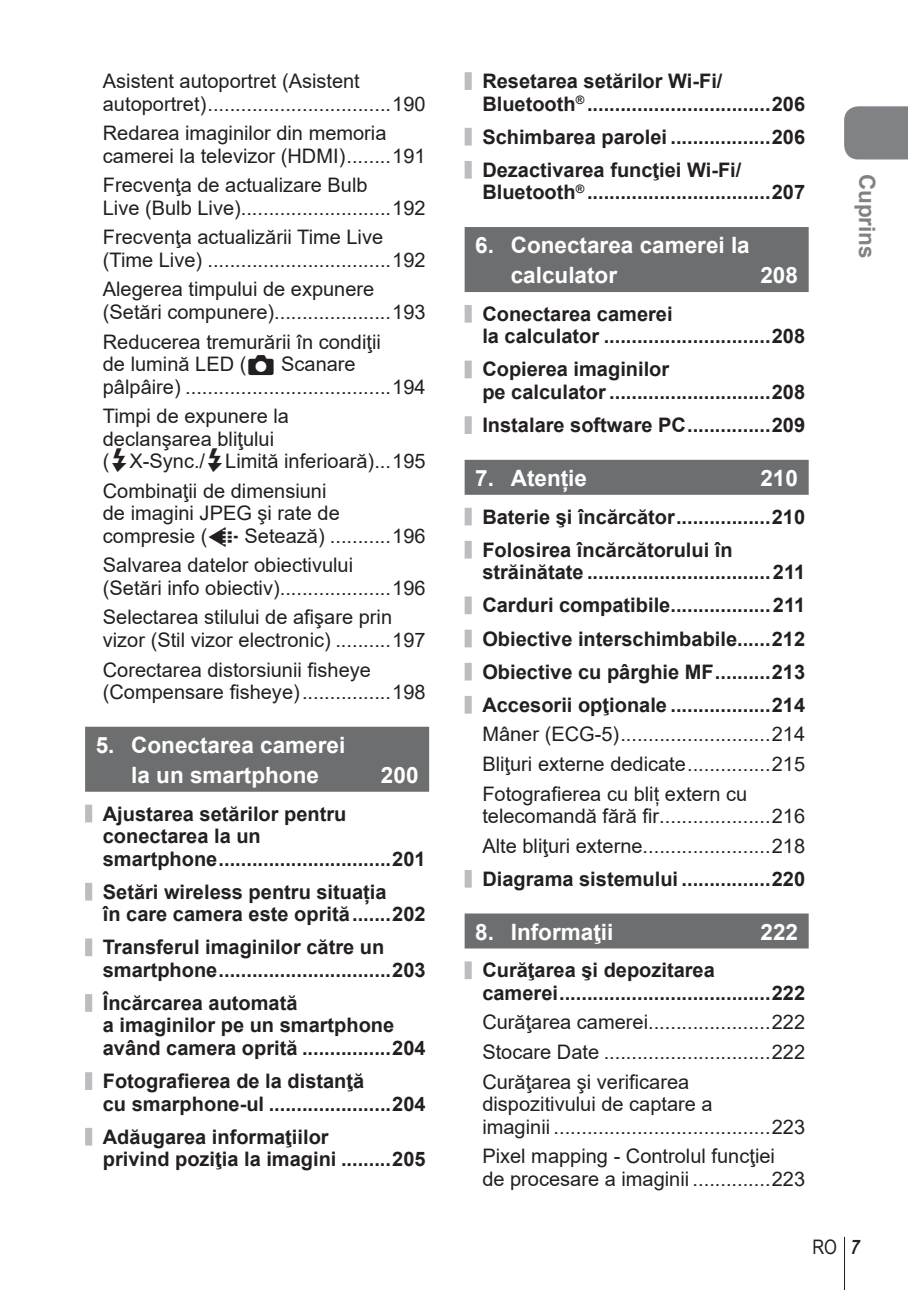
<style>
.page{position:relative;width:908px;height:1290px;background:#fff}
.page>*{position:absolute;margin:0;border:0;box-sizing:border-box;transform-origin:0 0}
.t1{font:700 22.5px/30px "Arial";color:#fff;text-align:center}
.t2{font:700 22.5px "Arial";color:#808285}
.t3{font:20px/22.5px "Arial";color:#231f20}
.t4{font:700 20px/22.5px "Arial";color:#231f20}
.t5{font:20px "Arial Narrow";color:#231f20}
.s1{font-family:"Olympus 3"}
.s2{font-family:"Olympus 1"}
.s3{font-family:"Olympus 2"}
.s4{font-weight:700;font-style:italic}
</style>
<div class="page">
<hr style="left:843px;top:1237px;width:1px;height:53px;background:#231f20">
<div style="left:844px;top:106px;width:63px;height:53px;background:#808285"></div>
<div style="left:85px;top:727px;width:344px;height:65px;background:#6d6e70"></div>
<div style="left:85px;top:805px;width:7px;height:17px;background:#bbbdc0"></div>
<div style="left:85px;top:883px;width:7px;height:17px;background:#bbbdc0"></div>
<div style="left:85px;top:938px;width:7px;height:18px;background:#bbbdc0"></div>
<div style="left:85px;top:994px;width:7px;height:18px;background:#bbbdc0"></div>
<div style="left:85px;top:1072px;width:7px;height:18px;background:#bbbdc0"></div>
<div style="left:85px;top:1128px;width:7px;height:17px;background:#bbbdc0"></div>
<div style="left:464px;top:72px;width:7px;height:18px;background:#bbbdc0"></div>
<div style="left:464px;top:128px;width:7px;height:18px;background:#bbbdc0"></div>
<div style="left:464px;top:161px;width:7px;height:18px;background:#bbbdc0"></div>
<div style="left:464px;top:227px;width:344px;height:65px;background:#6d6e70"></div>
<div style="left:464px;top:305px;width:7px;height:18px;background:#bbbdc0"></div>
<div style="left:464px;top:361px;width:7px;height:17px;background:#bbbdc0"></div>
<div style="left:464px;top:416px;width:7px;height:18px;background:#bbbdc0"></div>
<div style="left:464px;top:460px;width:344px;height:35px;background:#6d6e70"></div>
<div style="left:464px;top:508px;width:7px;height:17px;background:#bbbdc0"></div>
<div style="left:464px;top:541px;width:7px;height:18px;background:#bbbdc0"></div>
<div style="left:464px;top:596px;width:7px;height:18px;background:#bbbdc0"></div>
<div style="left:464px;top:630px;width:7px;height:17px;background:#bbbdc0"></div>
<div style="left:464px;top:663px;width:7px;height:17px;background:#bbbdc0"></div>
<div style="left:464px;top:696px;width:7px;height:18px;background:#bbbdc0"></div>
<div style="left:464px;top:870px;width:7px;height:17px;background:#bbbdc0"></div>
<div style="left:464px;top:913px;width:344px;height:35px;background:#6d6e70"></div>
<div style="left:464px;top:961px;width:7px;height:18px;background:#bbbdc0"></div>
<p class="t3" style="left:103px;top:70px;width:324px">Asistent autoportret (Asistent autoportret) .................................190</p>
<p class="t3" style="left:103px;top:122px;width:324px">Redarea imaginilor din memoria camerei la televizor (HDMI) ........191</p>
<p class="t3" style="left:103px;top:174px;width:324px">Frecvenţa de actualizare Bulb<br>Live (Bulb Live) ...........................192</p>
<p class="t3" style="left:103px;top:226px;width:324px">Frecvenţa actualizării Time Live (Time Live) .................................192</p>
<p class="t3" style="left:103px;top:278px;width:324px">Alegerea timpului de expunere (Setări compunere) .....................193</p>
<p class="t3" style="left:103px;top:330px;width:324px">Reducerea tremurării în condiţii<br>de lumină LED (<span class="s1">K</span> Scanare pâlpâire) .....................................194</p>
<p class="t3" style="left:103px;top:405px;width:324px">Timpi de expunere la<br>declanşarea bliţului (<span class="s2">#</span>X-Sync./<span class="s2">#</span>Limită inferioară) ...195</p>
<p class="t3" style="left:103px;top:479px;width:324px">Combinaţii de dimensiuni<br>de imagini JPEG şi rate de compresie (<span class="s3">K</span> Setează) ...........196</p>
<p class="t3" style="left:103px;top:554px;width:324px">Salvarea datelor obiectivului<br>(Setări info obiectiv) ....................196</p>
<p class="t3" style="left:103px;top:606px;width:324px">Selectarea stilului de afişare prin vizor (Stil vizor electronic) ..........197</p>
<p class="t3" style="left:103px;top:658px;width:324px">Corectarea distorsiunii fisheye (Compensare fisheye) ................198</p>
<p class="t1" style="left:96px;top:730px;width:251px">5. Conectarea camerei la un smartphone</p>
<p class="t1" style="left:381px;top:760px;width:39px">200</p>
<p class="t4" style="left:103px;top:802px;width:324px">Ajustarea setărilor pentru conectarea la un<br>smartphone ...............................201</p>
<p class="t4" style="left:103px;top:880px;width:324px">Setări wireless pentru situația<br>în care camera este oprită .......202</p>
<p class="t4" style="left:103px;top:936px;width:324px">Transferul imaginilor către un smartphone ...............................203</p>
<p class="t4" style="left:103px;top:992px;width:324px">Încărcarea automată<br>a imaginilor pe un smartphone având camera oprită ................204</p>
<p class="t4" style="left:103px;top:1070px;width:324px">Fotografierea de la distanţă<br>cu smarphone-ul ......................204</p>
<p class="t4" style="left:103px;top:1125px;width:324px">Adăugarea informaţiilor<br>privind poziţia la imagini .........205</p>
<p class="t4" style="left:482px;top:70px;width:324px">Resetarea setărilor Wi-Fi/<br>Bluetooth<sup>®</sup> .................................206</p>
<p class="t4" style="left:482px;top:120px;width:324px;line-height:33.2px">Schimbarea parolei ..................206<br>Dezactivarea funcţiei Wi-Fi/</p>
<p class="t4" style="left:482px;top:181px;width:324px">Bluetooth<sup>®</sup> .................................207</p>
<p class="t1" style="left:510px;top:230px;width:240px;text-align:left;text-indent:-35px">6. Conectarea camerei la calculator</p>
<p class="t1" style="left:760px;top:260px;width:39px">208</p>
<p class="t4" style="left:482px;top:303px;width:324px">Conectarea camerei<br>la calculator ..............................208</p>
<p class="t4" style="left:482px;top:358px;width:324px">Copierea imaginilor<br>pe calculator .............................208</p>
<p class="t4" style="left:482px;top:414px;width:324px">Instalare software PC ...............209</p>
<p class="t1" style="left:475px;top:463px;width:113px">7. Atenție</p>
<p class="t1" style="left:760px;top:463px;width:39px">210</p>
<p class="t4" style="left:482px;top:500px;width:324px;line-height:33.2px">Baterie şi încărcător .................210<br>Folosirea încărcătorului în</p>
<p class="t4" style="left:482px;top:556px;width:324px;line-height:33.2px;text-align:justify">străinătate .................................211<br>Carduri compatibile ..................211<br>Obiective interschimbabile ......212<br>Obiective cu pârghie MF ..........213<br>Accesorii opţionale ..................214</p>
<p class="t3" style="left:482px;top:720px;width:324px;line-height:29.5px;text-align:justify">Mâner (ECG-5) ...........................214<br>Bliţuri externe dedicate ...............215<br>Fotografierea cu bliț extern cu</p>
<p class="t3" style="left:482px;top:801px;width:324px;line-height:29.5px">telecomandă fără fir ....................216<br>Alte bliţuri externe .......................218</p>
<p class="t4" style="left:482px;top:867px;width:324px">Diagrama sistemului ................220</p>
<p class="t1" style="left:475px;top:917px;width:139px">8. Informaţii</p>
<p class="t1" style="left:760px;top:917px;width:39px">222</p>
<p class="t4" style="left:482px;top:959px;width:324px">Curăţarea şi depozitarea<br>camerei ......................................222</p>
<p class="t3" style="left:482px;top:1007px;width:324px;line-height:29.5px;text-align:justify">Curăţarea camerei ......................222<br>Stocare Date ..............................222<br>Curăţarea şi verificarea</p>
<p class="t3" style="left:482px;top:1093px;width:324px">dispozitivului de captare a<br>imaginii .......................................223</p>
<p class="t3" style="left:482px;top:1145px;width:324px">Pixel mapping - Controlul funcţiei<br>de procesare a imaginii ..............223</p>
<p class="t2" style="left:879px;top:174px;width:87px;rotate:90deg">Cuprins</p>
<p class="t5" style="left:812px;top:1235px;width:52px">RO <span class="s4">7</span></p>
</div>
